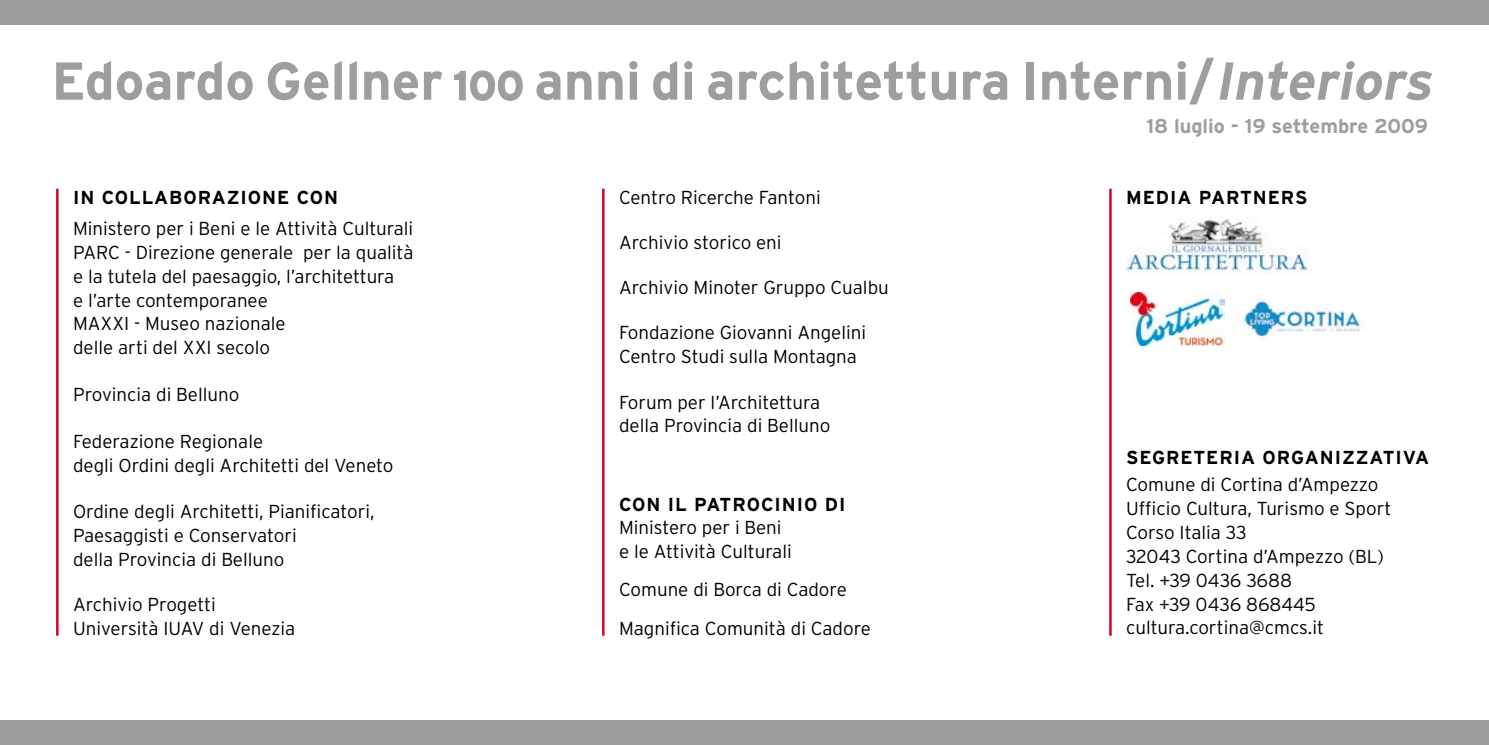
<style>
.page{position:relative;width:1489px;height:745px;background:#fff}
.page>*{position:absolute;margin:0;border:0;box-sizing:border-box;transform-origin:0 0}
.t1{font:700 53.25px "Interstate";color:#9c9e9f}
.t2{font:700 20px "Interstate";color:#9c9e9f}
.t3{font:300 18.75px/23.8px "Interstate";color:#000}
.t4{font:700 18.75px "Interstate";letter-spacing:.05em;color:#000}
.s1{font-size:40.25px}
.s2{font-style:italic}
</style>
<div class="page">
<hr style="left:56px;top:189px;width:3px;height:446px;background:#cd071e">
<img style="left:1126px;top:218px;width:182px;height:56px">
<img style="left:1130px;top:292px;width:93px;height:53px">
<img style="left:1242px;top:298px;width:123px;height:40px">
<hr style="left:1109px;top:189px;width:2px;height:446px;background:#cd071e">
<hr style="left:602px;top:189px;width:2px;height:446px;background:#cd071e">
<svg style="left:454px;top:70px;width:69px;height:31px"></svg>
<div style="left:0;top:719px;width:1488px;height:25px;background:#9c9e9f"></div>
<div style="left:0;top:0;width:1488px;height:25px;background:#9c9e9f"></div>
<p class="t1" style="left:51px;top:51px;width:1391px">Edoardo Gellner <span class="s1">100</span> anni di architettura Interni/<span class="s2">Interiors</span></p>
<p class="t2" style="left:1146px;top:114px;width:283px">18 luglio - 19 settembre 2009</p>
<p class="t4" style="left:73px;top:187px;width:266px">IN COLLABORAZIONE CON</p>
<p class="t3" style="left:73px;top:216px;width:342px">Ministero per i Beni e le Attività Culturali</p>
<p class="t3" style="left:73px;top:240px;width:342px">PARC - Direzione generale per la qualità</p>
<p class="t3" style="left:73px;top:264px;width:323px">e la tutela del paesaggio, l’architettura</p>
<p class="t3" style="left:73px;top:287px;width:214px">e l’arte contemporanee<br>MAXXI - Museo nazionale</p>
<p class="t3" style="left:73px;top:335px;width:198px">delle arti del XXI secolo</p>
<p class="t3" style="left:73px;top:382px;width:168px">Provincia di Belluno</p>
<p class="t3" style="left:73px;top:428px;width:322px">Federazione Regionale<br>degli Ordini degli Architetti del Veneto</p>
<p class="t3" style="left:73px;top:499px;width:303px">Ordine degli Architetti, Pianificatori,<br>Paesaggisti e Conservatori<br>della Provincia di Belluno</p>
<p class="t3" style="left:73px;top:592px;width:224px">Archivio Progetti<br>Università IUAV di Venezia</p>
<p class="t3" style="left:619px;top:185px;width:203px">Centro Ricerche Fantoni</p>
<p class="t3" style="left:619px;top:230px;width:164px">Archivio storico eni</p>
<p class="t3" style="left:619px;top:275px;width:271px">Archivio Minoter Gruppo Cualbu</p>
<p class="t3" style="left:619px;top:320px;width:249px">Fondazione Giovanni Angelini<br>Centro Studi sulla Montagna</p>
<p class="t3" style="left:619px;top:389px;width:213px">Forum per l’Architettura della Provincia di Belluno</p>
<p class="t4" style="left:619px;top:493px;width:228px">CON IL PATROCINIO DI</p>
<p class="t3" style="left:619px;top:515px;width:174px">Ministero per i Beni e le Attività Culturali</p>
<p class="t3" style="left:619px;top:577px;width:229px">Comune di Borca di Cadore</p>
<p class="t3" style="left:619px;top:615px;width:253px">Magnifica Comunità di Cadore</p>
<p class="t4" style="left:1126px;top:187px;width:183px">MEDIA PARTNERS</p>
<p class="t4" style="left:1126px;top:446px;width:304px">SEGRETERIA ORGANIZZATIVA</p>
<p class="t3" style="left:1126px;top:472px;width:254px">Comune di Cortina d’Ampezzo</p>
<p class="t3" style="left:1126px;top:496px;width:267px">Ufficio Cultura, Turismo e Sport</p>
<p class="t3" style="left:1126px;top:519px;width:259px">Corso Italia 33<br>32043 Cortina d’Ampezzo (BL)</p>
<p class="t3" style="left:1126px;top:567px;width:167px">Tel. +39 0436 3688</p>
<p class="t3" style="left:1126px;top:591px;width:191px">Fax +39 0436 868445</p>
<p class="t3" style="left:1126px;top:615px;width:199px">cultura.cortina@cmcs.it</p>
</div>
